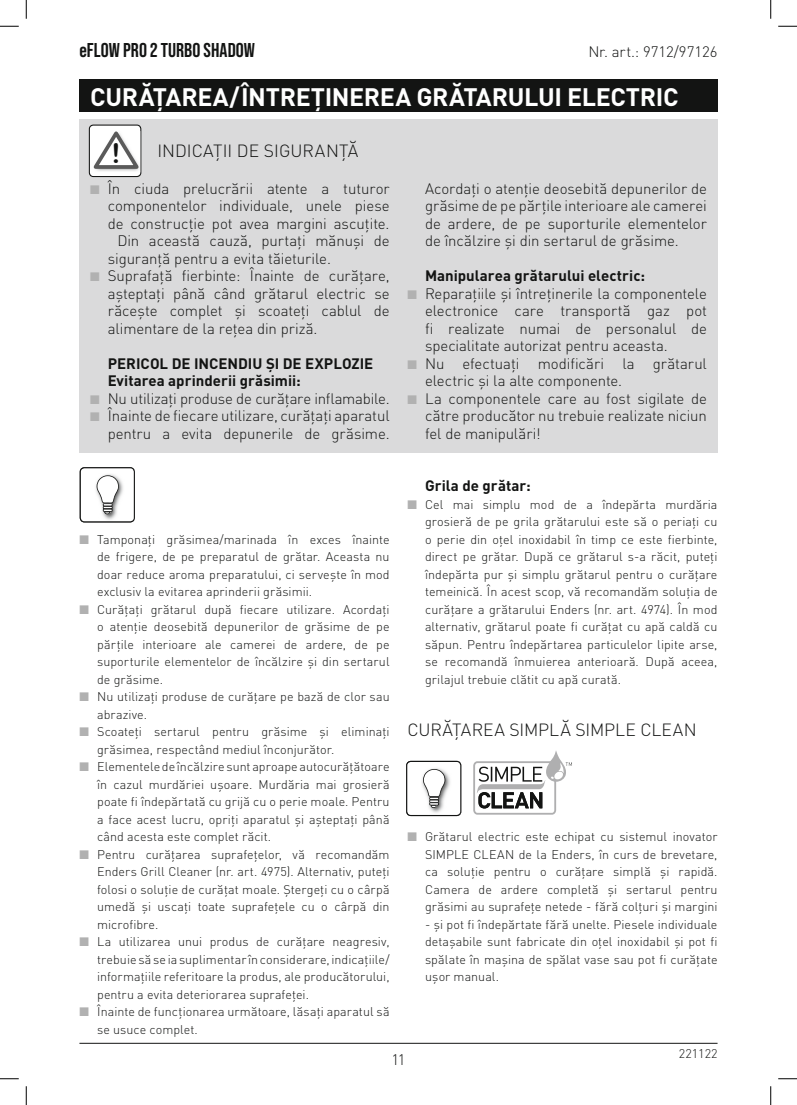
<style>
.page{position:relative;width:797px;height:1105px;background:#fff}
.page>*{position:absolute;margin:0;border:0;box-sizing:border-box;transform-origin:0 0}
.t1{font:27.12px "Arial Rounded MT Bold";color:#131413}
.t2{font:700 25px "DIN Pro";letter-spacing:-.015em;color:#fff}
.t3{font:900 22.5px "DIN Offc";color:#131413}
.t4{font:700 20px "Bebas Neue Pro";color:#131413}
.t5{font:300 17.5px "DIN Pro";color:#131413}
.t6{font:300 15px/17.5px "DIN Pro";letter-spacing:-.005em;color:#131413;text-align:justify}
.t7{font:700 15px/17.5px "DIN Pro";color:#131413}
.t8{font:300 15px "DIN Offc";color:#131413}
.t9{font:300 12.5px/17.5px "DIN Pro";letter-spacing:.005em;color:#131413;text-align:justify}
</style>
<div class="page">
<hr style="left:79px;top:1043px;width:638px;height:1px;background:#131413">
<div style="left:79px;top:120px;width:638px;height:333px;background:#dadadb"></div>
<div style="left:79px;top:79px;width:638px;height:33px;background:#131413"></div>
<img style="left:550px;top:751px;width:11px;height:10px">
<svg style="left:473px;top:761px;width:99px;height:54px"></svg>
<svg style="left:89px;top:125px;width:53px;height:52px;background:#d3d3d3"></svg>
<svg style="left:80px;top:467px;width:55px;height:55px"></svg>
<svg style="left:406px;top:761px;width:55px;height:55px"></svg>
<svg style="left:0;top:25px;width:19px;height:2px"></svg>
<svg style="left:778px;top:25px;width:19px;height:2px"></svg>
<svg style="left:0;top:1078px;width:19px;height:1px"></svg>
<svg style="left:778px;top:1078px;width:19px;height:1px"></svg>
<svg style="left:25px;top:0;width:2px;height:19px"></svg>
<svg style="left:25px;top:1086px;width:2px;height:19px"></svg>
<svg style="left:770px;top:0;width:1px;height:19px"></svg>
<svg style="left:770px;top:1086px;width:1px;height:19px"></svg>
<h3 class="t4" style="left:79px;top:39px;width:177px">eFLOW PRO 2 TURBO SHADOW</h3>
<p class="t6" style="left:588px;top:42px;width:131px">Nr. art.: 9712/97126</p>
<h2 class="t2" style="left:90px;top:80px;width:590px">CURĂȚAREA/ÎNTREȚINEREA GRĂTARULUI ELECTRIC</h2>
<h3 class="t3" style="left:112px;top:136px;width:10px">!</h3>
<h3 class="t5" style="left:157px;top:138px;width:202px">INDICAȚII DE SIGURANȚĂ</h3>
<h1 class="t1" style="left:111px;top:137px;width:11px">!</h1>
<p class="t6" style="left:108px;top:179px;width:283px">În ciuda prelucrării atente a tuturor</p>
<p class="t6" style="left:108px;top:196px;width:283px">componentelor individuale, unele piese</p>
<p class="t6" style="left:108px;top:214px;width:283px">de construcție pot avea margini ascuțite.</p>
<p class="t6" style="left:117px;top:231px;width:274px">Din această cauză, purtați mănuși de</p>
<p class="t6" style="left:108px;top:249px;width:225px">siguranță pentru a evita tăieturile.</p>
<p class="t6" style="left:108px;top:266px;width:283px">Suprafață fierbinte: Înainte de curățare,</p>
<p class="t6" style="left:108px;top:284px;width:283px">așteptați până când grătarul electric se</p>
<p class="t6" style="left:108px;top:301px;width:283px">răcește complet și scoateți cablul de</p>
<p class="t6" style="left:108px;top:319px;width:211px">alimentare de la rețea din priză.</p>
<p class="t7" style="left:108px;top:354px;width:267px">PERICOL DE INCENDIU ȘI DE EXPLOZIE<br>Evitarea aprinderii grăsimii:</p>
<p class="t6" style="left:108px;top:389px;width:283px">Nu utilizați produse de curățare inflamabile.<br>Înainte de fiecare utilizare, curățați aparatul pentru a evita depunerile de grăsime.</p>
<p class="t9" style="left:97px;top:530px;width:294px;text-align:left">Tamponați grăsimea/marinada în exces înainte de frigere, de pe preparatul de grătar. Aceasta nu doar reduce aroma preparatului, ci servește în mod exclusiv la evitarea aprinderii grăsimii.<br>Curățați grătarul după fiecare utilizare. Acordați o atenție deosebită depunerilor de grăsime de pe părțile interioare ale camerei de ardere, de pe suporturile elementelor de încălzire și din sertarul de grăsime.<br>Nu utilizați produse de curățare pe bază de clor sau abrazive.<br>Scoateți sertarul pentru grăsime și eliminați grăsimea, respectând mediul înconjurător.<br>Elementele de încălzire sunt aproape autocurățătoare în cazul murdăriei ușoare. Murdăria mai grosieră poate fi îndepărtată cu grijă cu o perie moale. Pentru a face acest lucru, opriți aparatul și așteptați până când acesta este complet răcit.<br>Pentru curățarea suprafețelor, vă recomandăm Enders Grill Cleaner (nr. art. 4975). Alternativ, puteți folosi o soluție de curățat moale. Ștergeți cu o cârpă umedă și uscați toate suprafețele cu o cârpă din microfibre.<br>La utilizarea unui produs de curățare neagresiv, trebuie să se ia suplimentar în considerare, indicațiile/ informațiile referitoare la produs, ale producătorului, pentru a evita deteriorarea suprafeței.<br>Înainte de funcționarea următoare, lăsați aparatul să se usuce complet.</p>
<p class="t6" style="left:425px;top:179px;width:283px">Acordați o atenție deosebită depunerilor de grăsime de pe părțile interioare ale camerei de ardere, de pe suporturile elementelor de încălzire și din sertarul de grăsime.</p>
<p class="t7" style="left:425px;top:267px;width:221px">Manipularea grătarului electric:</p>
<p class="t6" style="left:425px;top:284px;width:283px;text-align:left">Reparațiile și întreținerile la componentele electronice care transportă gaz pot fi realizate numai de personalul de specialitate autorizat pentru aceasta.<br>Nu efectuați modificări la grătarul electric și la alte componente.<br>La componentele care au fost sigilate de către producător nu trebuie realizate niciun fel de manipulări!</p>
<p class="t7" style="left:425px;top:476px;width:107px">Grila de grătar:</p>
<p class="t9" style="left:425px;top:495px;width:294px">Cel mai simplu mod de a îndepărta murdăria grosieră de pe grila grătarului este să o periați cu o perie din oțel inoxidabil în timp ce este fierbinte, direct pe grătar. După ce grătarul s-a răcit, puteți îndepărta pur și simplu grătarul pentru o curățare temeinică. În acest scop, vă recomandăm soluția de curățare a grătarului Enders (nr. art. 4974). În mod alternativ, grătarul poate fi curățat cu apă caldă cu săpun. Pentru îndepărtarea particulelor lipite arse, se recomandă înmuierea anterioară. După aceea, grilajul trebuie clătit cu apă curată.</p>
<h3 class="t5" style="left:407px;top:718px;width:291px">CURĂȚAREA SIMPLĂ SIMPLE CLEAN</h3>
<p class="t9" style="left:425px;top:827px;width:294px">Grătarul electric este echipat cu sistemul inovator SIMPLE CLEAN de la Enders, în curs de brevetare, ca soluție pentru o curățare simplă și rapidă.<br>Camera de ardere completă și sertarul pentru grăsimi au suprafețe netede - fără colțuri și margini</p>
<p class="t9" style="left:425px;top:915px;width:294px">- și pot fi îndepărtate fără unelte. Piesele individuale detașabile sunt fabricate din oțel inoxidabil și pot fi spălate în mașina de spălat vase sau pot fi curățate ușor manual.</p>
<p class="t8" style="left:391px;top:1050px;width:16px">11</p>
<p class="t9" style="left:679px;top:1045px;width:40px">221122</p>
</div>
